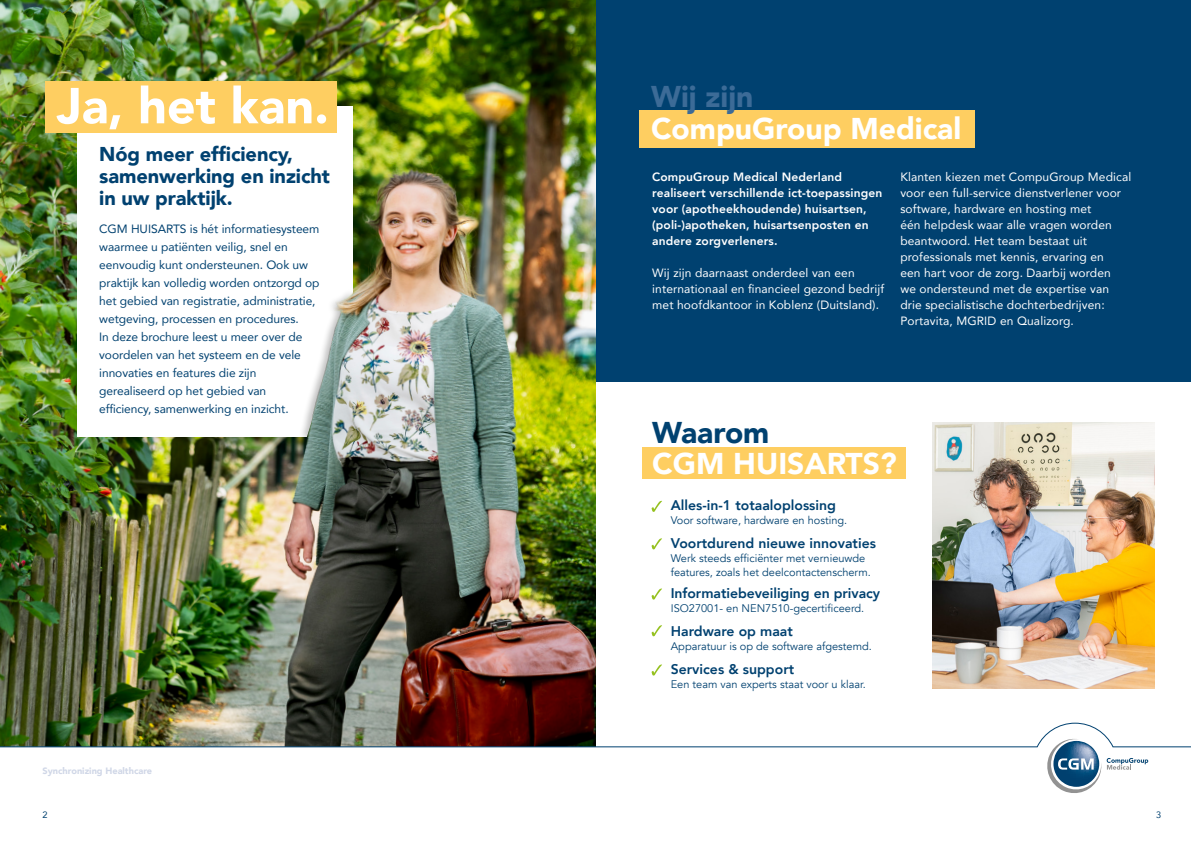
<style>
.page{position:relative;width:1191px;height:842px;background:#fff}
.page>*{position:absolute;margin:0;border:0;box-sizing:border-box;transform-origin:0 0}
.t1{font:900 50px "Avenir";color:#fff}
.t2{font:900 30px "Avenir";color:#fff}
.t3{font:900 30px "Avenir";color:#3c6b97}
.t4{font:900 30px "Avenir";color:#004170}
.t5{font:900 20px/22px "Avenir";letter-spacing:-.005em;color:#004170}
.t6{font:800 14px "Avenir";color:#004170}
.t7{font:12px/16px "Avenir";letter-spacing:.01em;color:#fff}
.t8{font:12px/18px "Avenir";letter-spacing:-.005em;color:#004170}
.t9{font:800 12px/16px "Avenir";letter-spacing:.01em;color:#fff}
.t10{font:11px/14px "Avenir";color:#004170}
.t11{font:900 9.2px "Avenir";color:#d0d7e7}
.t12{font:9.2px "Avenir";color:#004170}
</style>
<div class="page">
<img style="left:933px;top:422px;width:221px;height:266px">
<div style="left:595px;top:0;width:596px;height:381px;background:#004170"></div>
<img style="left:0;top:0;width:595px;height:722px">
<div style="left:639px;top:110px;width:335px;height:37px;background:#fece61"></div>
<div style="left:643px;top:447px;width:263px;height:31px;background:#fece61"></div>
<div style="left:77px;top:107px;width:276px;height:330px;background:#fff"></div>
<div style="left:46px;top:81px;width:291px;height:51px;background:#fece61"></div>
<svg style="left:651px;top:501px;width:11px;height:11px"></svg>
<svg style="left:651px;top:625px;width:11px;height:11px"></svg>
<svg style="left:651px;top:538px;width:11px;height:11px"></svg>
<svg style="left:651px;top:664px;width:11px;height:11px"></svg>
<svg style="left:651px;top:588px;width:11px;height:11px"></svg>
<img style="left:307px;top:293px;width:197px;height:232px">
<svg style="left:0;top:722px;width:1191px;height:40px"></svg>
<svg style="left:1043px;top:737px;width:105px;height:56px"></svg>
<h1 class="t1" style="left:57px;top:63px;width:274px">Ja, het kan.</h1>
<h3 class="t5" style="left:99px;top:143px;width:232px">Nóg meer efficiency, samenwerking en inzicht in uw praktijk.</h3>
<p class="t8" style="left:99px;top:219px;width:222px">CGM HUISARTS is hét informatiesysteem waarmee u patiënten veilig, snel en eenvoudig kunt ondersteunen. Ook uw praktijk kan volledig worden ontzorgd op het gebied van registratie, administratie, wetgeving, processen en procedures.<br>In deze brochure leest u meer over de voordelen van het systeem en de vele innovaties en features die zijn gerealiseerd op het gebied van efficiency, samenwerking en inzicht.</p>
<h2 class="t3" style="left:651px;top:71px;width:104px">Wij zijn</h2>
<h2 class="t2" style="left:651px;top:103px;width:311px">CompuGroup Medical</h2>
<p class="t9" style="left:652px;top:169px;width:231px">CompuGroup Medical Nederland realiseert verschillende ict-toepassingen voor (apotheekhoudende) huisartsen, (poli-)apotheken, huisartsenposten en andere zorgverleners.</p>
<p class="t7" style="left:652px;top:265px;width:233px">Wij zijn daarnaast onderdeel van een internationaal en financieel gezond bedrijf met hoofdkantoor in Koblenz (Duitsland).</p>
<p class="t7" style="left:900px;top:168px;width:232px">Klanten kiezen met CompuGroup Medical voor een full-service dienstverlener voor software, hardware en hosting met<br>één helpdesk waar alle vragen worden beantwoord. Het team bestaat uit professionals met kennis, ervaring en<br>een hart voor de zorg. Daarbij worden<br>we ondersteund met de expertise van drie specialistische dochterbedrijven:<br>Portavita, MGRID en Qualizorg.</p>
<h2 class="t4" style="left:652px;top:407px;width:119px">Waarom</h2>
<h2 class="t2" style="left:652px;top:438px;width:246px">CGM HUISARTS?</h2>
<p class="t6" style="left:671px;top:494px;width:167px">Alles-in-1 totaaloplossing</p>
<p class="t10" style="left:671px;top:513px;width:178px">Voor software, hardware en hosting.</p>
<p class="t6" style="left:671px;top:532px;width:207px">Voortdurend nieuwe innovaties</p>
<p class="t10" style="left:671px;top:551px;width:202px">Werk steeds efficiënter met vernieuwde features, zoals het deelcontactenscherm.</p>
<p class="t6" style="left:671px;top:582px;width:211px">Informatiebeveiliging en privacy</p>
<p class="t10" style="left:671px;top:601px;width:195px">ISO27001- en NEN7510-gecertificeerd.</p>
<p class="t6" style="left:671px;top:620px;width:124px">Hardware op maat</p>
<p class="t10" style="left:671px;top:639px;width:203px">Apparatuur is op de software afgestemd.</p>
<p class="t6" style="left:671px;top:658px;width:125px">Services &amp; support</p>
<p class="t10" style="left:671px;top:677px;width:196px">Een team van experts staat voor u klaar.</p>
<p class="t11" style="left:43px;top:763px;width:111px">Synchronizing Healthcare</p>
<p class="t12" style="left:43px;top:807px;width:7px">2</p>
<p class="t12" style="left:1156px;top:807px;width:7px">3</p>
</div>
